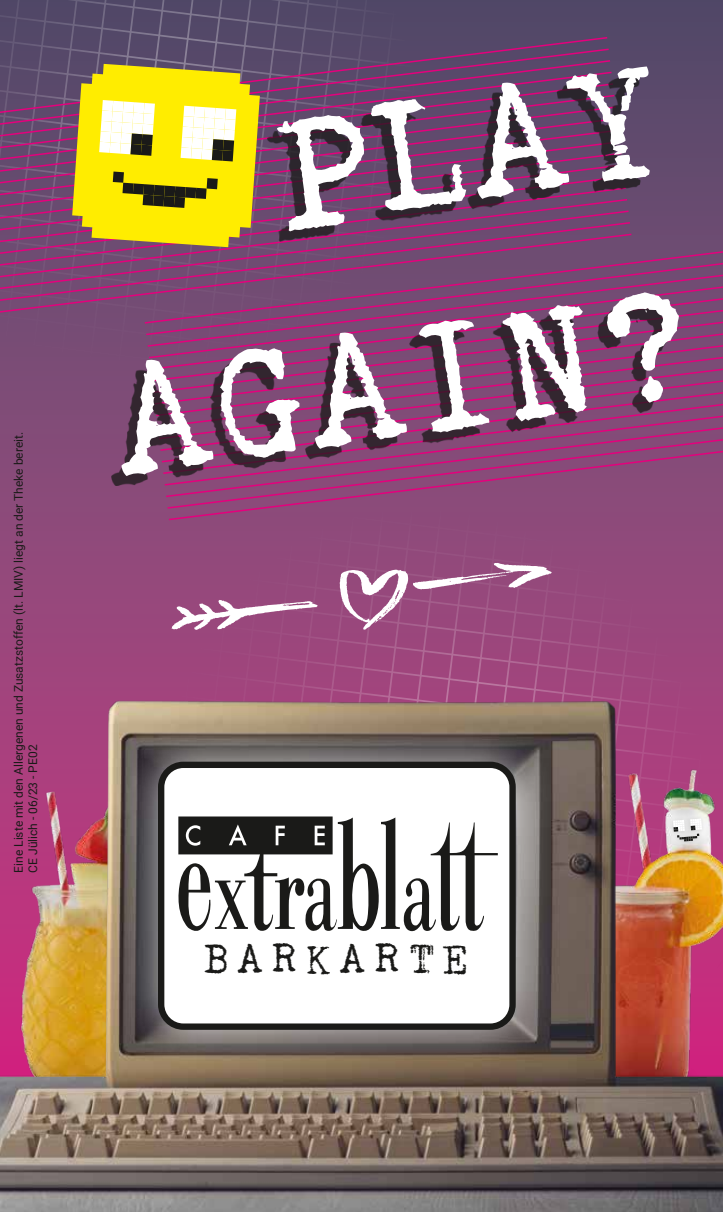
<style>
.page{position:relative;width:723px;height:1212px;background:#fff}
.page>*{position:absolute;margin:0;border:0;box-sizing:border-box;transform-origin:0 0}
.t1{font:166.8px/225px "Kingthings Trypewriter 2";color:#fff;text-align:right}
.t2{font:43.5px "Kingthings Trypewriter 2";letter-spacing:.2em;color:#1a1a18}
.t3{font:12px/14.4px "Roboto";color:#1a1a18}
</style>
<div class="page">
<img style="left:0;top:0;width:723px;height:1212px">
<p class="t3" style="left:11px;top:872px;width:442px;rotate:-90deg">Eine Liste mit den Allergenen und Zusatzstoffen (lt. LMIV) liegt an der Theke bereit.<br>CE Jülich - 06/23 - PE02</p>
<h1 class="t1" style="left:66px;top:88px;width:588px;rotate:-8deg">PLAY<br>AGAIN?</h1>
<h2 class="t2" style="left:203px;top:935px;width:266px">BARKARTE</h2>
</div>
